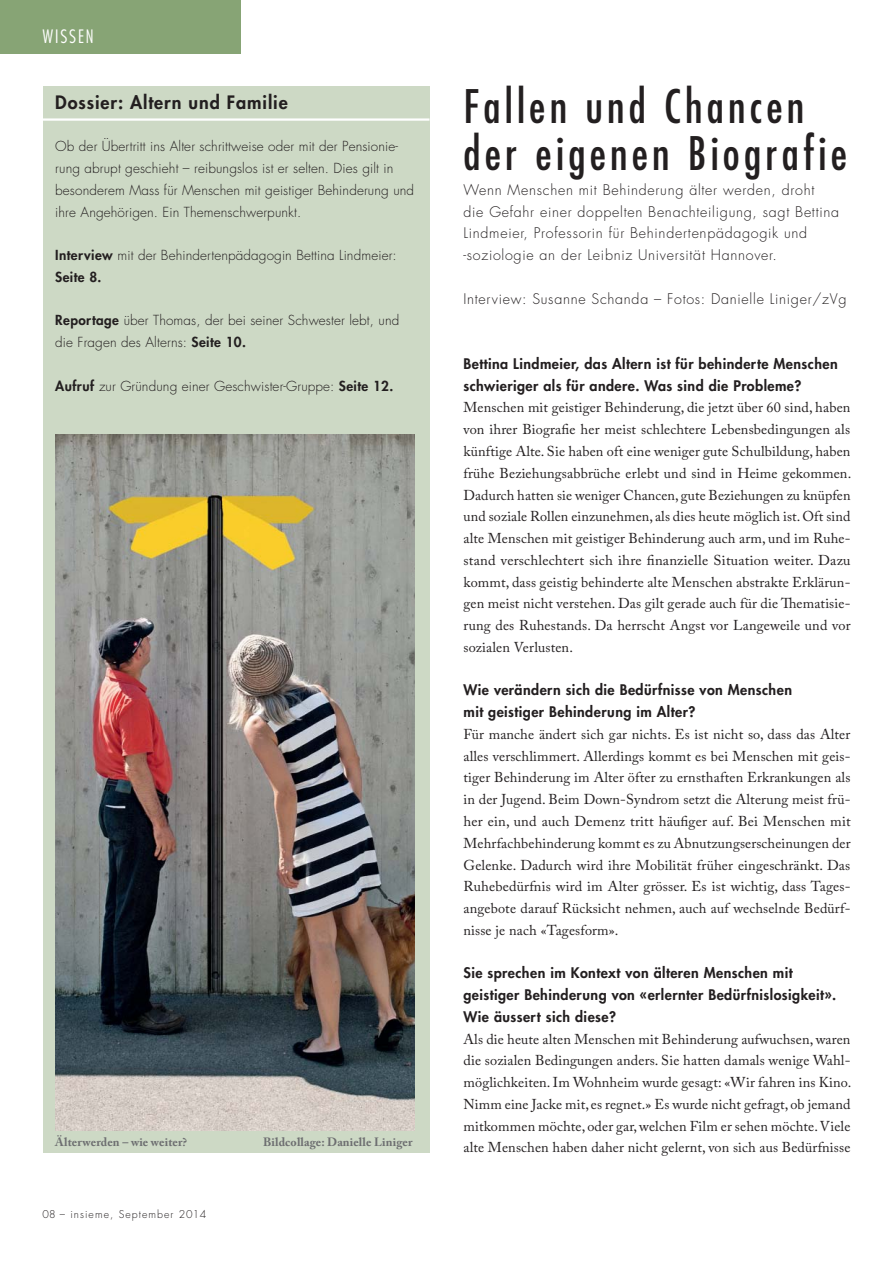
<style>
.page{position:relative;width:893px;height:1263px;background:#fff}
.page>*{position:absolute;margin:0;border:0;box-sizing:border-box;transform-origin:0 0}
.t1{font:condensed 45px/46.5px "Futura";letter-spacing:.095em;color:#231f20}
.t2{font:800 18px "Futura";letter-spacing:.05em;color:#231f20}
.t3{font:300 condensed 18px "Futura";letter-spacing:.1em;color:#fff}
.t4{font:14.25px/21.8px "Adobe Caslon Pro";letter-spacing:.01em;color:#231f20;text-align:justify}
.t5{font:800 14.25px/21.8px "Futura";letter-spacing:.03em;color:#231f20}
.t6{font:300 14.25px/21.8px "Futura";letter-spacing:.05em;color:#231f20}
.t7{font:300 13.5px/21.8px "Futura";letter-spacing:.01em;color:#231f20}
.t8{font:700 12px "Adobe Caslon Pro";letter-spacing:.01em;color:#6d6e70}
.t9{font:300 10.5px "Futura";letter-spacing:.1em;color:#231f20}
.s1{font-weight:800}
</style>
<div class="page">
<div style="left:0;top:0;width:240px;height:53px;background:#87a475"></div>
<div style="left:43px;top:86px;width:386px;height:1066px;background:#cdd9c5"></div>
<hr style="left:43px;top:118px;width:386px;height:3px;background:#fff">
<img style="left:55px;top:434px;width:359px;height:697px">
<p class="t3" style="left:43px;top:28px;width:53px">WISSEN</p>
<p class="t2" style="left:55px;top:94px;width:234px">Dossier: Altern und Familie</p>
<p class="t7" style="left:55px;top:137px;width:360px">Ob der Übertritt ins Alter schrittweise oder mit der Pensionie&shy;rung abrupt geschieht – reibungslos ist er selten. Dies gilt in besonderem Mass für Menschen mit geistiger Behinderung und ihre Angehörigen. Ein Themenschwerpunkt.</p>
<p class="t7" style="left:55px;top:246px;width:343px"><span class="s1">Interview</span> mit der Behindertenpädagogin Bettina Lindmeier:<br><span class="s1">Seite 8.</span></p>
<p class="t7" style="left:55px;top:311px;width:346px"><span class="s1">Reportage</span> über Thomas, der bei seiner Schwester lebt, und die Fragen des Alterns: <span class="s1">Seite 10.</span></p>
<p class="t7" style="left:55px;top:376px;width:340px"><span class="s1">Aufruf</span> zur Gründung einer Geschwister-Gruppe: <span class="s1">Seite 12.</span></p>
<p class="t8" style="left:55px;top:1137px;width:133px">Älterwerden – wie weiter?</p>
<p class="t8" style="left:263px;top:1137px;width:151px">Bildcollage: Danielle Liniger</p>
<p class="t9" style="left:43px;top:1209px;width:165px">08 – insieme, September 2014</p>
<h1 class="t1" style="left:463px;top:87px;width:385px">Fallen und Chancen der eigenen Biografie</h1>
<p class="t6" style="left:463px;top:180px;width:377px">Wenn Menschen mit Behinderung älter werden, droht<br>die Gefahr einer doppelten Benachteiligung, sagt Bettina Lindmeier, Professorin für Behindertenpädagogik und -soziologie an der Leibniz Universität Hannover.</p>
<p class="t6" style="left:463px;top:289px;width:384px">Interview: Susanne Schanda – Fotos: Danielle Liniger/zVg</p>
<p class="t5" style="left:463px;top:354px;width:376px">Bettina Lindmeier, das Altern ist für behinderte Menschen schwieriger als für andere. Was sind die Probleme?</p>
<p class="t4" style="left:463px;top:398px;width:389px">Menschen mit geistiger Behinderung, die jetzt über 60 sind, haben von ihrer Biografie her meist schlechtere Lebensbedingungen als künftige Alte. Sie haben oft eine weniger gute Schulbildung, haben frühe Beziehungsabbrüche erlebt und sind in Heime gekommen.<br>Dadurch hatten sie weniger Chancen, gute Beziehungen zu knüpfen und soziale Rollen einzunehmen, als dies heute möglich ist. Oft sind alte Menschen mit geistiger Behinderung auch arm, und im Ruhe&shy;stand verschlechtert sich ihre finanzielle Situation weiter. Dazu kommt, dass geistig behinderte alte Menschen abstrakte Erklärun&shy;gen meist nicht verstehen. Das gilt gerade auch für die Thematisie&shy;rung des Ruhestands. Da herrscht Angst vor Langeweile und vor sozialen Verlusten.</p>
<p class="t5" style="left:463px;top:680px;width:330px">Wie verändern sich die Bedürfnisse von Menschen mit geistiger Behinderung im Alter?</p>
<p class="t4" style="left:463px;top:725px;width:389px">Für manche ändert sich gar nichts. Es ist nicht so, dass das Alter alles verschlimmert. Allerdings kommt es bei Menschen mit geis&shy;tiger Behinderung im Alter öfter zu ernsthaften Erkrankungen als in der Jugend. Beim Down-Syndrom setzt die Alterung meist frü&shy;her ein, und auch Demenz tritt häufiger auf. Bei Menschen mit Mehrfachbehinderung kommt es zu Abnutzungserscheinungen der Gelenke. Dadurch wird ihre Mobilität früher eingeschränkt. Das Ruhebedürfnis wird im Alter grösser. Es ist wichtig, dass Tages&shy;angebote darauf Rücksicht nehmen, auch auf wechselnde Bedürf&shy;nisse je nach «Tagesform».</p>
<p class="t5" style="left:463px;top:963px;width:374px">Sie sprechen im Kontext von älteren Menschen mit geistiger Behinderung von «erlernter Bedürfnislosigkeit».<br>Wie äussert sich diese?</p>
<p class="t4" style="left:463px;top:1029px;width:389px">Als die heute alten Menschen mit Behinderung aufwuchsen, waren die sozialen Bedingungen anders. Sie hatten damals wenige Wahl&shy;möglichkeiten. Im Wohnheim wurde gesagt: «Wir fahren ins Kino.<br>Nimm eine Jacke mit, es regnet.» Es wurde nicht gefragt, ob jemand mitkommen möchte, oder gar, welchen Film er sehen möchte. Viele alte Menschen haben daher nicht gelernt, von sich aus Bedürfnisse</p>
</div>
